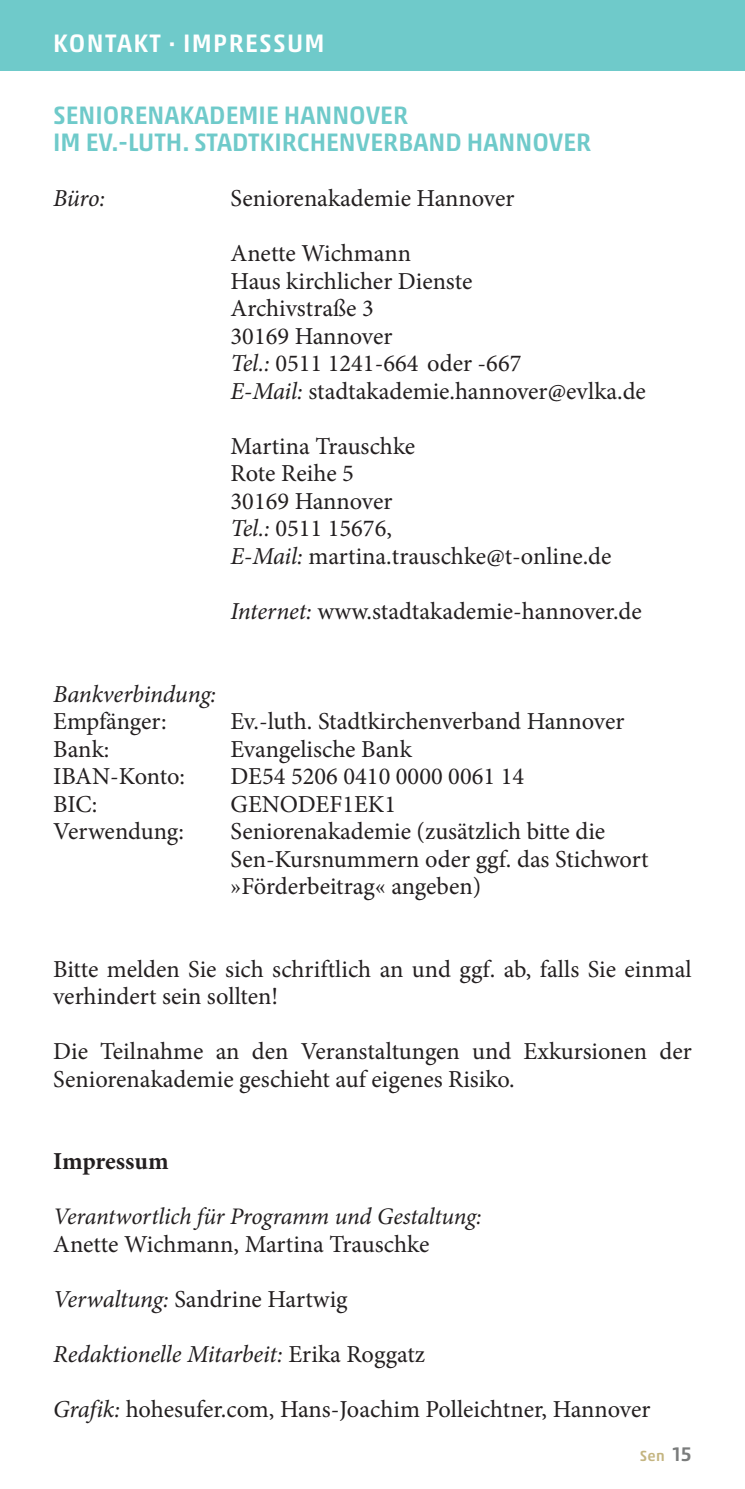
<style>
.page{position:relative;width:745px;height:1489px;background:#fff}
.page>*{position:absolute;margin:0;border:0;box-sizing:border-box;transform-origin:0 0}
.t1{font:500 25.5px/27.5px "Akko Pro";color:#6fcaca}
.t2{font:500 25.5px "Akko Pro";letter-spacing:.05em;color:#fff}
.t3{font:24.5px/27.5px "Minion Pro";color:#231f20}
.t4{font:italic 24.5px "Minion Pro";letter-spacing:-.01em;color:#231f20}
.t5{font:700 24.5px "Minion Pro";letter-spacing:-.005em;color:#231f20}
.t6{font:italic 23.75px "Minion Pro";letter-spacing:-.01em;color:#231f20}
.t7{font:500 15px "Akko Pro";color:#c4b581}
.s1{font-style:italic}
.s2{font-style:normal}
.s3{font-size:20px;color:#7a7c7c}
</style>
<div class="page">
<div style="left:0;top:0;width:744px;height:71px;background:#6fcaca"></div>
<p class="t2" style="left:53px;top:28px;width:273px">KONTAKT · I MPRESSUM</p>
<p class="t1" style="left:53px;top:101px;width:539px">SENIORENAKADEMIE HANNOVER<br>IM EV.-LUTH . STADTKIRCH ENVERBAND HANNOVER</p>
<p class="t4" style="left:53px;top:182px;width:54px">Büro:</p>
<p class="t3" style="left:230px;top:185px;width:285px">Seniorenakademie Hannover</p>
<p class="t3" style="left:230px;top:240px;width:416px">Anette Wichmann<br>Haus kirchlicher Dienste<br>Archivstraße 3<br>30169 Hannover<br><span class="s1">Tel.:</span> 0511 1241-664 oder -667<br><span class="s1">E-Mail:</span> stadtakademie.hannover@evlka.de</p>
<p class="t3" style="left:230px;top:432px;width:382px">Martina Trauschke<br>Rote Reihe 5<br>30169 Hannover<br><span class="s1">Tel.:</span> 0511 15676,<br><span class="s1">E-Mail:</span> martina.trauschke@t-online.de</p>
<p class="t3" style="left:230px;top:597px;width:412px"><span class="s1">Internet:</span> www.stadtakademie-hannover.de</p>
<p class="t4" style="left:53px;top:677px;width:164px">Bankverbindung:</p>
<p class="t3" style="left:53px;top:707px;width:115px">Empfänger:</p>
<p class="t3" style="left:230px;top:707px;width:395px">Ev.-luth. Stadtkirchenverband Hannover</p>
<p class="t3" style="left:53px;top:735px;width:58px">Bank:</p>
<p class="t3" style="left:230px;top:735px;width:183px">Evangelische Bank</p>
<p class="t3" style="left:53px;top:762px;width:133px">IBAN-Konto:</p>
<p class="t3" style="left:230px;top:762px;width:295px">DE54 5206 0410 0000 0061 14</p>
<p class="t3" style="left:53px;top:790px;width:46px">BIC:</p>
<p class="t3" style="left:230px;top:790px;width:167px">GENODEF1EK1</p>
<p class="t3" style="left:53px;top:817px;width:132px">Verwendung:</p>
<p class="t3" style="left:230px;top:817px;width:419px">Seniorenakademie (zusätzlich bitte die<br>Sen-Kursnummern oder ggf. das Stichwort »Förderbeitrag« angeben)</p>
<p class="t3" style="left:53px;top:955px;width:639px">Bitte melden Sie sich schriftlich an und ggf. ab, falls Sie einmal verhindert sein sollten!</p>
<p class="t3" style="left:53px;top:1037px;width:639px">Die Teilnahme an den Veranstaltungen und Exkursionen der<br>Seniorenakademie geschieht auf eigenes Risiko.</p>
<p class="t5" style="left:53px;top:1144px;width:117px">Impressum</p>
<p class="t6" style="left:53px;top:1200px;width:430px">Verantwortlich für Programm und Gestaltung:</p>
<p class="t3" style="left:53px;top:1230px;width:377px">Anette Wichmann, Martina Trauschke</p>
<p class="t3" style="left:53px;top:1285px;width:296px"><span class="s1">Verwaltung:</span> Sandrine Hartwig</p>
<p class="t4" style="left:53px;top:1337px;width:373px">Redaktionelle Mitarbeit: <span class="s2">Erika Roggatz</span></p>
<p class="t3" style="left:53px;top:1395px;width:598px"><span class="s1">Grafik:</span> hohesufer.com, Hans-Joachim Polleichtner, Hannover</p>
<p class="t7" style="left:639px;top:1446px;width:54px">SEN <span class="s3">15</span></p>
</div>
